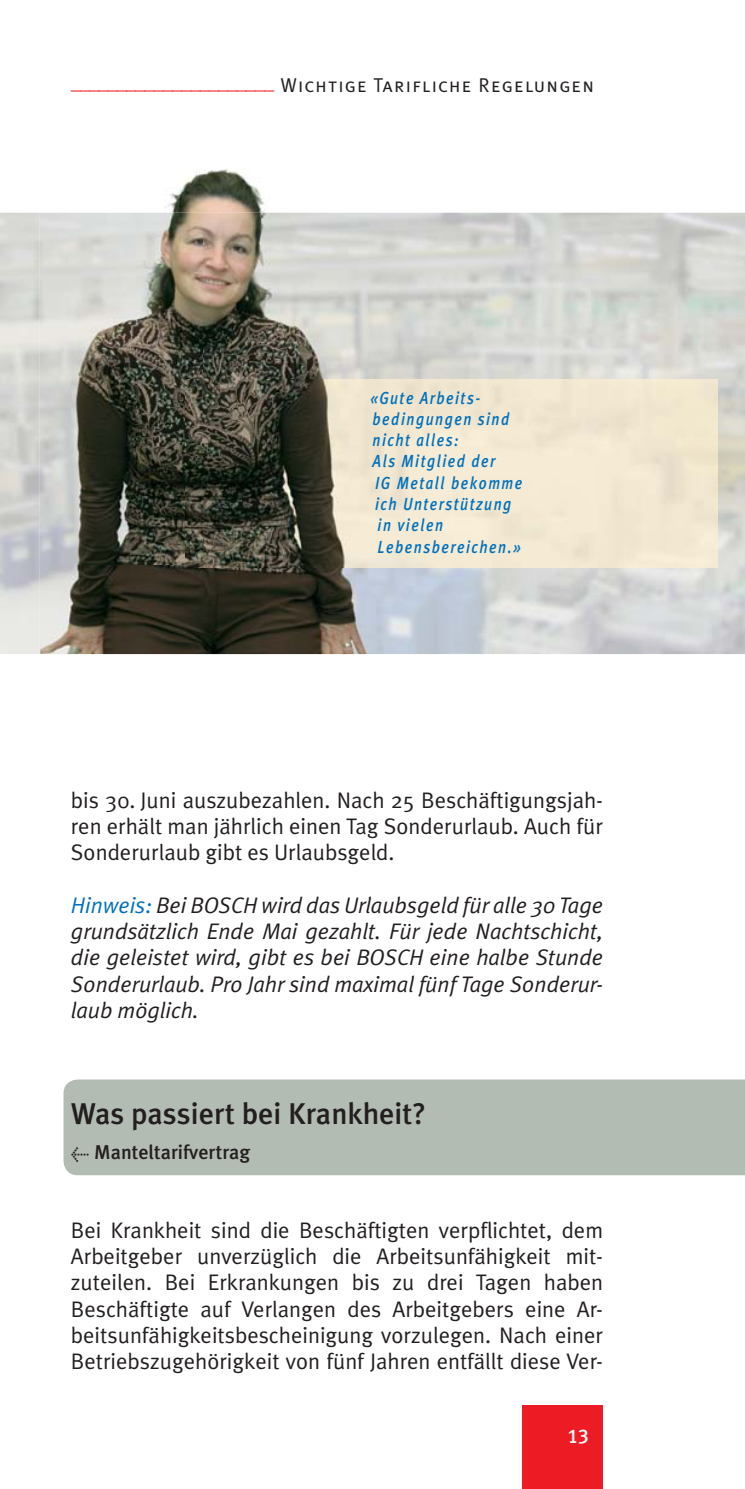
<style>
.page{position:relative;width:745px;height:1489px;background:#fff}
.page>*{position:absolute;margin:0;border:0;box-sizing:border-box;transform-origin:0 0}
.t1{font:500 30px "Meta Plus";color:#231f20}
.t2{font:22.5px/26.2px "Meta Plus Normal";color:#231f20;text-align:justify}
.t3{font:italic 22.5px/26.2px "Meta Plus Normal";color:#231f20;text-align:justify}
.t4{font:20px "Meta Plus Normal Caps";letter-spacing:.06em;color:#231f20}
.t5{font:500 20px "Meta Plus";color:#231f20}
.t6{font:20px "Meta Plus Medium Caps";color:#fff}
.t7{font:italic 500 17.5px/21.2px "Meta Plus";letter-spacing:.1em;color:#0071bc;scale:.85 1}
.s1{color:#ed1c24}
.s2{color:#0071bc}
.s3{font-size:15px}
</style>
<div class="page">
<div style="left:63px;top:1079px;width:681px;height:96px;background:#b3bcb2"></div>
<img style="left:0;top:213px;width:40px;height:441px">
<img style="left:664px;top:389px;width:80px;height:265px">
<img style="left:187px;top:379px;width:530px;height:188px">
<img style="left:40px;top:169px;width:328px;height:220px">
<img style="left:40px;top:565px;width:328px;height:89px">
<img style="left:40px;top:389px;width:147px;height:177px">
<div style="left:522px;top:1405px;width:80px;height:83px;background:#ed1c24"></div>
<p class="t4" style="left:71px;top:73px;width:524px"><span class="s1">______________________</span> Wichtige Tarifliche Regelungen</p>
<p class="t7" style="left:370px;top:388px;width:180px">«Gute Arbeits&shy;bedingungen sind nicht alles:<br>Als Mitglied der<br>IG Metall bekomme ich Unterstützung in vielen<br>Lebensbereichen.»</p>
<p class="t2" style="left:71px;top:788px;width:533px">bis 30. Juni auszubezahlen. Nach 25 Beschäftigungsjah&shy;ren erhält man jährlich einen Tag Sonderurlaub. Auch für Sonderurlaub gibt es Urlaubsgeld.</p>
<p class="t3" style="left:71px;top:893px;width:533px"><span class="s2">Hinweis:</span> Bei BOSCH wird das Urlaubsgeld für alle 30 Tage grundsätzlich Ende Mai gezahlt. Für jede Nachtschicht, die geleistet wird, gibt es bei BOSCH eine halbe Stunde Sonderurlaub. Pro Jahr sind maximal fünf Tage Sonderur&shy;laub möglich.</p>
<h1 class="t1" style="left:71px;top:1100px;width:356px">Was passiert bei Krankheit?</h1>
<p class="t5" style="left:71px;top:1143px;width:181px"><span class="s3">&lt;</span> Manteltarifvertrag</p>
<p class="t2" style="left:71px;top:1218px;width:533px">Bei Krankheit sind die Beschäftigten verpflichtet, dem Arbeitgeber unverzüglich die Arbeitsunfähigkeit mit&shy;zuteilen. Bei Erkrankungen bis zu drei Tagen haben Beschäftigte auf Verlangen des Arbeitgebers eine Ar&shy;beitsunfähigkeitsbescheinigung vorzulegen. Nach einer Betriebszugehörigkeit von fünf Jahren entfällt diese Ver-</p>
<p class="t6" style="left:567px;top:1423px;width:23px">13</p>
</div>
